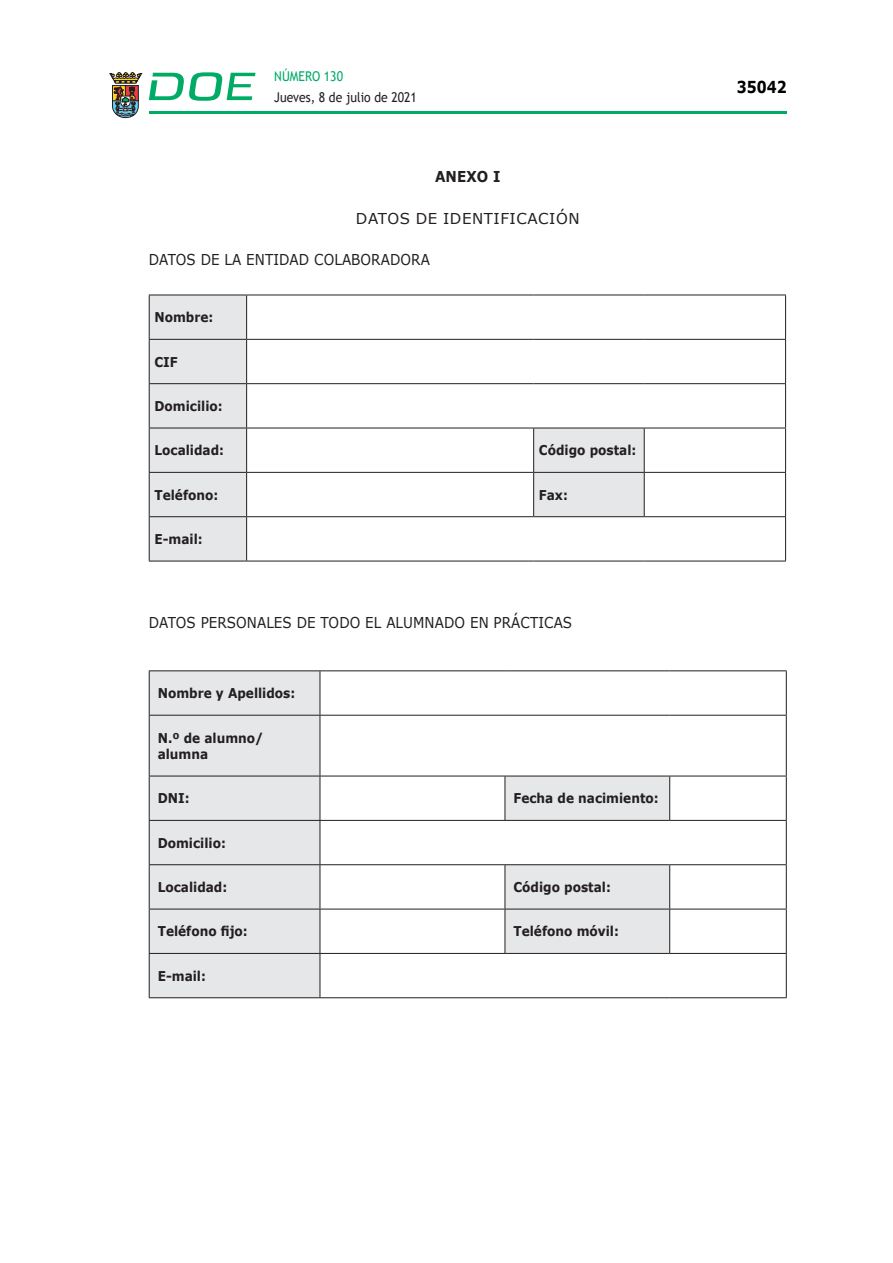
<style>
.page{position:relative;width:893px;height:1263px;background:#fff}
.page>*{position:absolute;margin:0;border:0;box-sizing:border-box;transform-origin:0 0}
.t1{font:700 16.5px "Verdana";color:#000;scale:.85 1}
.CUERPO_DE_TEXTO{font:15px "Verdana";letter-spacing:.005em;color:#231f20;scale:.9 1}
.ADENDA{font:15px "Verdana";letter-spacing:.035em;color:#231f20}
.CUERPO_DE_TEXTO-2{font:700 15px "Verdana";letter-spacing:.005em;color:#231f20;scale:.9 1}
.t2{font:700 13.5px/16.5px "Verdana";color:#231f20;scale:.9 1}
.t3{font:13.5px "Trebuchet MS";color:#231f20;scale:.9 1}
.t4{font:13.5px "Trebuchet MS";color:#00ab67;scale:.9 1}
</style>
<div class="page">
<hr style="left:149px;top:111px;width:638px;height:3px;background:#00ab66">
<svg style="left:109px;top:72px;width:33px;height:46px"></svg>
<svg style="left:149px;top:72px;width:106px;height:29px"></svg>
<svg style="left:150px;top:296px;width:494px;height:265px"></svg>
<hr style="left:247px;top:295px;width:287px;height:1px;background:#231f20">
<hr style="left:534px;top:295px;width:110px;height:1px;background:#231f20">
<hr style="left:644px;top:295px;width:142px;height:1px;background:#231f20">
<hr style="left:785px;top:295px;width:1px;height:44px;background:#231f20">
<hr style="left:149px;top:339px;width:98px;height:1px;background:#231f20">
<hr style="left:247px;top:339px;width:287px;height:1px;background:#231f20">
<hr style="left:534px;top:339px;width:110px;height:1px;background:#231f20">
<hr style="left:644px;top:339px;width:142px;height:1px;background:#231f20">
<hr style="left:785px;top:340px;width:1px;height:43px;background:#231f20">
<hr style="left:149px;top:383px;width:98px;height:1px;background:#231f20">
<hr style="left:247px;top:383px;width:287px;height:1px;background:#231f20">
<hr style="left:534px;top:383px;width:110px;height:1px;background:#231f20">
<hr style="left:644px;top:383px;width:142px;height:1px;background:#231f20">
<hr style="left:785px;top:384px;width:1px;height:44px;background:#231f20">
<hr style="left:149px;top:428px;width:98px;height:1px;background:#231f20">
<hr style="left:247px;top:428px;width:287px;height:1px;background:#231f20">
<hr style="left:644px;top:428px;width:142px;height:1px;background:#231f20">
<hr style="left:785px;top:428px;width:1px;height:44px;background:#231f20">
<hr style="left:149px;top:472px;width:98px;height:1px;background:#231f20">
<hr style="left:247px;top:472px;width:287px;height:1px;background:#231f20">
<hr style="left:534px;top:472px;width:110px;height:1px;background:#231f20">
<hr style="left:644px;top:472px;width:142px;height:1px;background:#231f20">
<hr style="left:785px;top:473px;width:1px;height:43px;background:#231f20">
<hr style="left:149px;top:516px;width:98px;height:1px;background:#231f20">
<hr style="left:247px;top:516px;width:287px;height:1px;background:#231f20">
<hr style="left:644px;top:516px;width:142px;height:1px;background:#231f20">
<hr style="left:785px;top:517px;width:1px;height:44px;background:#231f20">
<hr style="left:247px;top:561px;width:287px;height:1px;background:#231f20">
<hr style="left:534px;top:561px;width:110px;height:1px;background:#231f20">
<hr style="left:644px;top:561px;width:142px;height:1px;background:#231f20">
<hr style="left:149px;top:295px;width:98px;height:1px;background:#231f20">
<hr style="left:149px;top:295px;width:1px;height:44px;background:#231f20">
<hr style="left:246px;top:295px;width:1px;height:44px;background:#231f20">
<hr style="left:149px;top:340px;width:1px;height:43px;background:#231f20">
<hr style="left:246px;top:340px;width:1px;height:43px;background:#231f20">
<hr style="left:149px;top:384px;width:1px;height:44px;background:#231f20">
<hr style="left:246px;top:384px;width:1px;height:44px;background:#231f20">
<hr style="left:149px;top:428px;width:1px;height:44px;background:#231f20">
<hr style="left:246px;top:428px;width:1px;height:44px;background:#231f20">
<hr style="left:149px;top:473px;width:1px;height:43px;background:#231f20">
<hr style="left:246px;top:473px;width:1px;height:43px;background:#231f20">
<hr style="left:149px;top:517px;width:1px;height:44px;background:#231f20">
<hr style="left:246px;top:517px;width:1px;height:44px;background:#231f20">
<hr style="left:149px;top:561px;width:98px;height:1px;background:#231f20">
<hr style="left:534px;top:428px;width:110px;height:1px;background:#231f20">
<hr style="left:533px;top:428px;width:1px;height:44px;background:#231f20">
<hr style="left:644px;top:428px;width:1px;height:44px;background:#231f20">
<hr style="left:533px;top:473px;width:1px;height:43px;background:#231f20">
<hr style="left:644px;top:473px;width:1px;height:43px;background:#231f20">
<hr style="left:534px;top:516px;width:110px;height:1px;background:#231f20">
<svg style="left:150px;top:671px;width:520px;height:326px"></svg>
<hr style="left:320px;top:670px;width:185px;height:1px;background:#231f20">
<hr style="left:505px;top:670px;width:165px;height:1px;background:#231f20">
<hr style="left:670px;top:670px;width:117px;height:1px;background:#231f20">
<hr style="left:786px;top:671px;width:1px;height:44px;background:#231f20">
<hr style="left:149px;top:715px;width:171px;height:1px;background:#231f20">
<hr style="left:320px;top:715px;width:185px;height:1px;background:#231f20">
<hr style="left:505px;top:715px;width:165px;height:1px;background:#231f20">
<hr style="left:670px;top:715px;width:117px;height:1px;background:#231f20">
<hr style="left:786px;top:715px;width:1px;height:61px;background:#231f20">
<hr style="left:149px;top:776px;width:171px;height:1px;background:#231f20">
<hr style="left:320px;top:776px;width:185px;height:1px;background:#231f20">
<hr style="left:670px;top:776px;width:117px;height:1px;background:#231f20">
<hr style="left:786px;top:776px;width:1px;height:44px;background:#231f20">
<hr style="left:149px;top:820px;width:171px;height:1px;background:#231f20">
<hr style="left:320px;top:820px;width:185px;height:1px;background:#231f20">
<hr style="left:670px;top:820px;width:117px;height:1px;background:#231f20">
<hr style="left:786px;top:821px;width:1px;height:43px;background:#231f20">
<hr style="left:149px;top:864px;width:171px;height:1px;background:#231f20">
<hr style="left:320px;top:864px;width:185px;height:1px;background:#231f20">
<hr style="left:670px;top:864px;width:117px;height:1px;background:#231f20">
<hr style="left:786px;top:865px;width:1px;height:44px;background:#231f20">
<hr style="left:149px;top:909px;width:171px;height:1px;background:#231f20">
<hr style="left:320px;top:909px;width:185px;height:1px;background:#231f20">
<hr style="left:505px;top:909px;width:165px;height:1px;background:#231f20">
<hr style="left:670px;top:909px;width:117px;height:1px;background:#231f20">
<hr style="left:786px;top:909px;width:1px;height:44px;background:#231f20">
<hr style="left:149px;top:953px;width:171px;height:1px;background:#231f20">
<hr style="left:320px;top:953px;width:185px;height:1px;background:#231f20">
<hr style="left:670px;top:953px;width:117px;height:1px;background:#231f20">
<hr style="left:786px;top:954px;width:1px;height:43px;background:#231f20">
<hr style="left:320px;top:997px;width:185px;height:1px;background:#231f20">
<hr style="left:505px;top:997px;width:165px;height:1px;background:#231f20">
<hr style="left:670px;top:997px;width:117px;height:1px;background:#231f20">
<hr style="left:505px;top:776px;width:165px;height:1px;background:#231f20">
<hr style="left:505px;top:776px;width:1px;height:44px;background:#231f20">
<hr style="left:669px;top:776px;width:1px;height:44px;background:#231f20">
<hr style="left:505px;top:820px;width:165px;height:1px;background:#231f20">
<hr style="left:505px;top:864px;width:165px;height:1px;background:#231f20">
<hr style="left:505px;top:865px;width:1px;height:44px;background:#231f20">
<hr style="left:669px;top:865px;width:1px;height:44px;background:#231f20">
<hr style="left:505px;top:909px;width:1px;height:44px;background:#231f20">
<hr style="left:669px;top:909px;width:1px;height:44px;background:#231f20">
<hr style="left:505px;top:953px;width:165px;height:1px;background:#231f20">
<hr style="left:149px;top:670px;width:171px;height:1px;background:#231f20">
<hr style="left:149px;top:671px;width:1px;height:44px;background:#231f20">
<hr style="left:320px;top:671px;width:1px;height:44px;background:#231f20">
<hr style="left:149px;top:715px;width:1px;height:61px;background:#231f20">
<hr style="left:320px;top:715px;width:1px;height:61px;background:#231f20">
<hr style="left:149px;top:776px;width:1px;height:44px;background:#231f20">
<hr style="left:320px;top:776px;width:1px;height:44px;background:#231f20">
<hr style="left:149px;top:821px;width:1px;height:43px;background:#231f20">
<hr style="left:320px;top:821px;width:1px;height:43px;background:#231f20">
<hr style="left:149px;top:865px;width:1px;height:44px;background:#231f20">
<hr style="left:320px;top:865px;width:1px;height:44px;background:#231f20">
<hr style="left:149px;top:909px;width:1px;height:44px;background:#231f20">
<hr style="left:320px;top:909px;width:1px;height:44px;background:#231f20">
<hr style="left:149px;top:954px;width:1px;height:43px;background:#231f20">
<hr style="left:320px;top:954px;width:1px;height:43px;background:#231f20">
<hr style="left:149px;top:997px;width:171px;height:1px;background:#231f20">
<p class="t4" style="left:274px;top:67px;width:78px">NÚMERO 130</p>
<p class="t3" style="left:274px;top:88px;width:160px">Jueves, 8 de julio de 2021</p>
<p class="CUERPO_DE_TEXTO-2" style="left:435px;top:165px;width:74px">ANEXO I</p>
<p class="ADENDA" style="left:356px;top:208px;width:225px">DATOS DE IDENTIFICACIÓN</p>
<p class="CUERPO_DE_TEXTO" style="left:149px;top:249px;width:314px">DATOS DE LA ENTIDAD COLABORADORA</p>
<p class="t2" style="left:154px;top:309px;width:67px">Nombre:</p>
<p class="t2" style="left:154px;top:353px;width:27px">CIF</p>
<p class="t2" style="left:154px;top:398px;width:77px">Domicilio:</p>
<p class="t2" style="left:154px;top:442px;width:79px">Localidad:</p>
<p class="t2" style="left:539px;top:442px;width:110px">Código postal:</p>
<p class="t2" style="left:154px;top:486px;width:73px">Teléfono:</p>
<p class="t2" style="left:539px;top:486px;width:34px">Fax:</p>
<p class="t2" style="left:154px;top:531px;width:55px">E-mail:</p>
<p class="CUERPO_DE_TEXTO" style="left:149px;top:612px;width:472px">DATOS PERSONALES DE TODO EL ALUMNADO EN PRÁCTICAS</p>
<p class="t2" style="left:158px;top:685px;width:154px">Nombre y Apellidos:</p>
<p class="t2" style="left:158px;top:729px;width:119px">N.º de alumno/ alumna</p>
<p class="t2" style="left:158px;top:790px;width:37px">DNI:</p>
<p class="t2" style="left:513px;top:790px;width:163px">Fecha de nacimiento:</p>
<p class="t2" style="left:158px;top:834px;width:77px">Domicilio:</p>
<p class="t2" style="left:158px;top:879px;width:79px">Localidad:</p>
<p class="t2" style="left:513px;top:879px;width:110px">Código postal:</p>
<p class="t2" style="left:158px;top:923px;width:102px">Teléfono fijo:</p>
<p class="t2" style="left:513px;top:923px;width:119px">Teléfono móvil:</p>
<p class="t2" style="left:158px;top:967px;width:55px">E-mail:</p>
<p class="t1" style="left:737px;top:75px;width:60px">35042</p>
</div>
